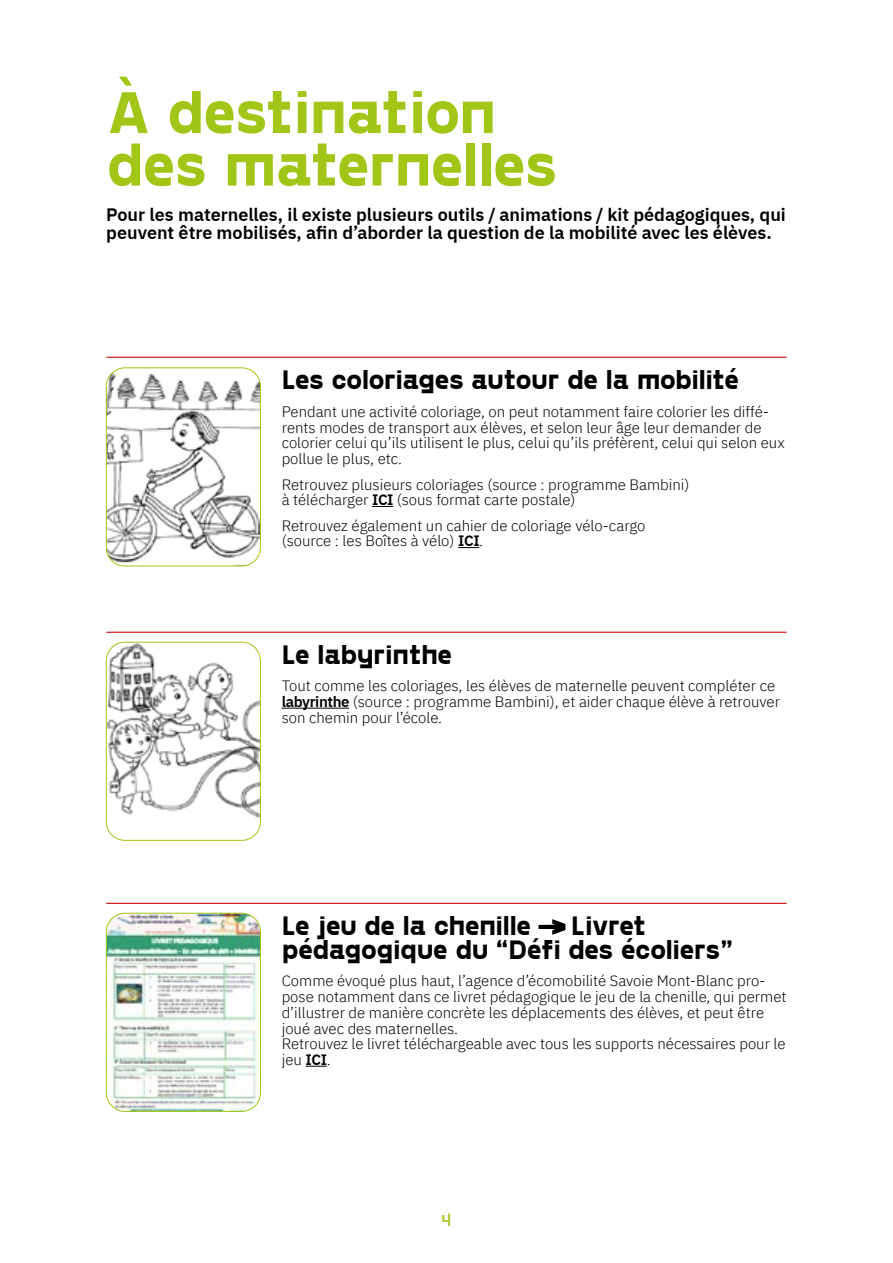
<style>
.page{position:relative;width:893px;height:1263px;background:#fff}
.page>*{position:absolute;margin:0;border:0;box-sizing:border-box;transform-origin:0 0}
.t1{font:700 60px/52.5px "PP Gosha Sans";letter-spacing:-.035em;color:#a2c617}
.t2{font:700 27px/24px "PP Gosha Sans";letter-spacing:-.03em;color:#000}
.t3{font:600 18px/18px "IBM Plex Sans";color:#000}
.t4{font:18px "PP Gosha Sans";color:#a2c617}
.t5{font:300 15px/15.8px "IBM Plex Sans";color:#000}
.s1{font-weight:600}
</style>
<div class="page">
<hr style="left:106px;top:357px;width:681px;height:1px;background:#c90c0f">
<hr style="left:106px;top:632px;width:681px;height:1px;background:#c90c0f">
<hr style="left:106px;top:903px;width:681px;height:1px;background:#c90c0f">
<svg style="left:372px;top:506px;width:21px;height:1px"></svg>
<svg style="left:458px;top:547px;width:21px;height:1px"></svg>
<hr style="left:282px;top:708px;width:67px;height:1px;background:#000">
<svg style="left:305px;top:1066px;width:22px;height:1px"></svg>
<svg style="left:538px;top:919px;width:27px;height:16px"></svg>
<img style="left:106px;top:369px;width:154px;height:197px">
<div style="left:106px;top:367px;width:155px;height:199px;border:1px solid #a2c617;border-radius:19px"></div>
<img style="left:106px;top:642px;width:154px;height:197px">
<div style="left:106px;top:642px;width:155px;height:199px;border:1px solid #a2c617;border-radius:19px"></div>
<img style="left:106px;top:913px;width:154px;height:197px">
<div style="left:106px;top:913px;width:155px;height:199px;border:1px solid #a2c617;border-radius:19px"></div>
<h1 class="t1" style="left:106px;top:82px;width:454px">À destination des maternelles</h1>
<p class="t3" style="left:106px;top:205px;width:681px">Pour les maternelles, il existe plusieurs outils / animations / kit pédagogiques, qui peuvent être mobilisés, afin d’aborder la question de la mobilité avec les élèves.</p>
<h2 class="t2" style="left:282px;top:366px;width:459px">Les coloriages autour de la mobilité</h2>
<p class="t5" style="left:282px;top:402px;width:504px">Pendant une activité coloriage, on peut notamment faire colorier les diffé&shy;rents modes de transport aux élèves, et selon leur âge leur demander de colorier celui qu’ils utilisent le plus, celui qu’ils préfèrent, celui qui selon eux pollue le plus, etc.</p>
<p class="t5" style="left:282px;top:475px;width:409px">Retrouvez plusieurs coloriages (source : programme Bambini) à télécharger <span class="s1">ICI</span> (sous format carte postale)</p>
<p class="t5" style="left:282px;top:516px;width:365px">Retrouvez également un cahier de coloriage vélo-cargo (source : les Boîtes à vélo) <span class="s1">ICI</span>.</p>
<h2 class="t2" style="left:282px;top:640px;width:172px">Le labyrinthe</h2>
<p class="t5" style="left:282px;top:677px;width:500px">Tout comme les coloriages, les élèves de maternelle peuvent compléter ce <span class="s1">labyrinthe</span> (source : programme Bambini), et aider chaque élève à retrouver son chemin pour l’école.</p>
<h2 class="t2" style="left:282px;top:911px;width:453px;text-indent:289px">Livret pédagogique du “Défi des écoliers”</h2>
<p class="t5" style="left:282px;top:972px;width:506px">Comme évoqué plus haut, l’agence d’écomobilité Savoie Mont-Blanc pro&shy;pose notamment dans ce livret pédagogique le jeu de la chenille, qui permet d’illustrer de manière concrète les déplacements des élèves, et peut être joué avec des maternelles.<br>Retrouvez le livret téléchargeable avec tous les supports nécessaires pour le jeu <span class="s1">ICI</span>.</p>
<h2 class="t2" style="left:282px;top:911px;width:251px">Le jeu de la chenille</h2>
<p class="t4" style="left:442px;top:1208px;width:11px">4</p>
</div>
